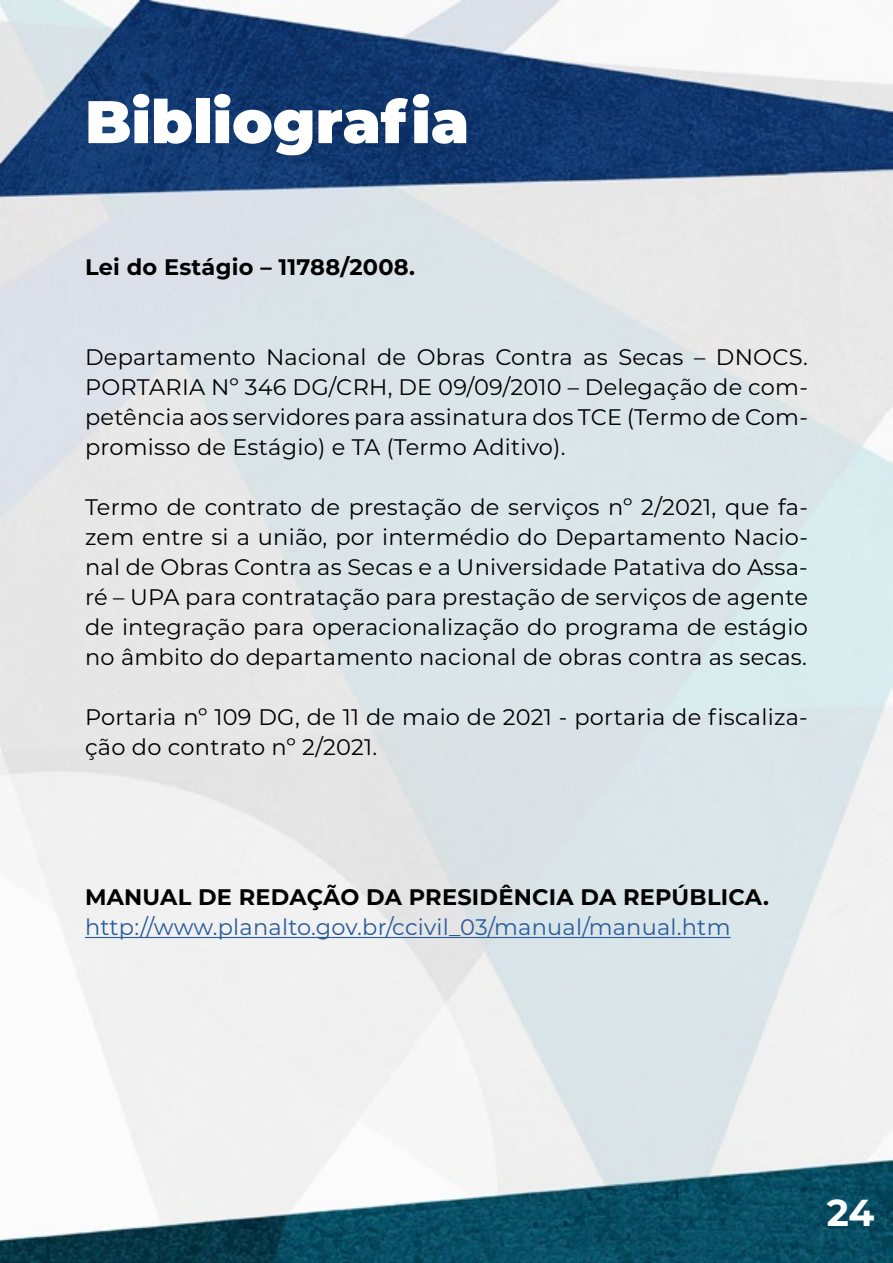
<style>
.page{position:relative;width:893px;height:1263px;background:#fff}
.page>*{position:absolute;margin:0;border:0;box-sizing:border-box;transform-origin:0 0}
.t1{font:900 60px "Montserrat";color:#fff}
.t2{font:700 37.5px "Montserrat";color:#fff}
.t3{font:22.5px/30px "Montserrat";letter-spacing:.01em;color:#000;text-align:justify}
.t4{font:700 22.5px "Montserrat";letter-spacing:.01em;color:#000}
.t5{font:22.5px "Montserrat";letter-spacing:.01em;color:#275b9b}
</style>
<div class="page">
<img style="left:0;top:0;width:893px;height:1263px">
<hr style="left:85px;top:937px;width:645px;height:1px;background:#275b9b">
<h1 class="t1" style="left:85px;top:77px;width:386px">Bibliografia</h1>
<p class="t4" style="left:85px;top:251px;width:332px">Lei do Estágio – 11788/2008.</p>
<p class="t3" style="left:85px;top:341px;width:724px">Departamento Nacional de Obras Contra as Secas – DNOCS.<br>PORTARIA Nº 346 DG/CRH, DE 09/09/2010 – Delegação de com&shy;petência aos servidores para assinatura dos TCE (Termo de Com&shy;promisso de Estágio) e TA (Termo Aditivo).</p>
<p class="t3" style="left:85px;top:491px;width:724px">Termo de contrato de prestação de serviços nº 2/2021, que fa&shy;zem entre si a união, por intermédio do Departamento Nacio&shy;nal de Obras Contra as Secas e a Universidade Patativa do Assa&shy;ré – UPA para contratação para prestação de serviços de agente de integração para operacionalização do programa de estágio no âmbito do departamento nacional de obras contra as secas.</p>
<p class="t3" style="left:85px;top:701px;width:724px">Portaria nº 109 DG, de 11 de maio de 2021 - portaria de fiscaliza&shy;ção do contrato nº 2/2021.</p>
<p class="t4" style="left:85px;top:881px;width:685px">MANUAL DE REDAÇÃO DA PRESIDÊNCIA DA REPÚBLICA.</p>
<p class="t5" style="left:85px;top:912px;width:647px">http://www.planalto.gov.br/ccivil_03/manual/manual.htm</p>
<h2 class="t2" style="left:827px;top:1186px;width:49px">24</h2>
</div>
